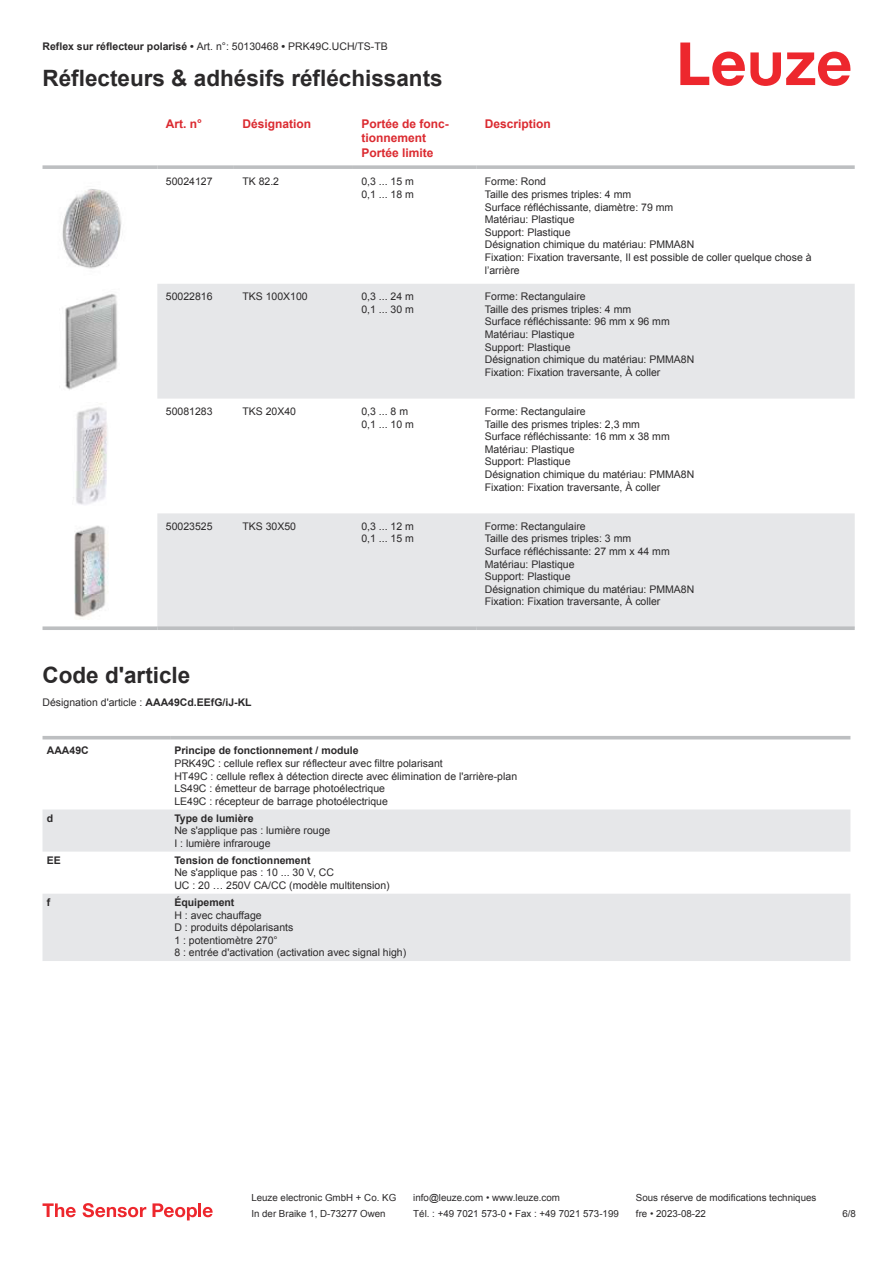
<style>
.page{position:relative;width:893px;height:1263px;background:#fff}
.page>*{position:absolute;margin:0;border:0;box-sizing:border-box;transform-origin:0 0}
.t1{font:700 22.5px "Arial";color:#2b292a}
.t2{font:700 12px/14.4px "Arial";color:#db2a30}
.t3{font:10.5px/12.6px "Arial";color:#2b292a}
.t4{font:700 10.5px "Arial";color:#2b292a}
.t5{font:9.75px "Arial";color:#2b292a}
.s1{font-weight:700}
</style>
<div class="page">
<svg style="left:680px;top:43px;width:170px;height:43px"></svg>
<svg style="left:157px;top:284px;width:698px;height:342px;fill:#e6e7e9"></svg>
<svg style="left:43px;top:165px;width:114px;height:4px"></svg>
<svg style="left:157px;top:165px;width:77px;height:4px"></svg>
<svg style="left:234px;top:165px;width:119px;height:4px"></svg>
<svg style="left:353px;top:165px;width:123px;height:4px"></svg>
<svg style="left:476px;top:165px;width:379px;height:4px;background:#c3c5c7"></svg>
<svg style="left:43px;top:626px;width:114px;height:4px"></svg>
<svg style="left:157px;top:626px;width:77px;height:4px"></svg>
<svg style="left:234px;top:626px;width:119px;height:4px"></svg>
<svg style="left:353px;top:626px;width:123px;height:4px"></svg>
<svg style="left:476px;top:626px;width:379px;height:4px;background:#c1c3c5"></svg>
<img style="left:62px;top:189px;width:60px;height:80px">
<img style="left:65px;top:294px;width:53px;height:96px">
<img style="left:73px;top:407px;width:34px;height:98px">
<img style="left:74px;top:525px;width:34px;height:94px">
<svg style="left:43px;top:739px;width:807px;height:1px"></svg>
<svg style="left:43px;top:809px;width:807px;height:152px;fill:#e6e7e9"></svg>
<hr style="left:43px;top:736px;width:127px;height:3px;background:#bdbfc1">
<hr style="left:170px;top:736px;width:680px;height:3px;background:#bdbfc1">
<svg style="left:43px;top:1203px;width:33px;height:14px"></svg>
<svg style="left:83px;top:1203px;width:63px;height:14px"></svg>
<svg style="left:153px;top:1203px;width:44px;height:17px"></svg>
<hr style="left:198px;top:1203px;width:3px;height:14px;background:#ed272d">
<svg style="left:203px;top:1207px;width:10px;height:10px"></svg>
<p class="t3" style="left:43px;top:41px;width:347px"><span class="s1">Reflex sur réflecteur polarisé •</span> Art. n°: 50130468 <span class="s1">•</span> PRK49C.UCH/TS-TB</p>
<h1 class="t1" style="left:43px;top:70px;width:402px">Réflecteurs &amp; adhésifs réfléchissants</h1>
<p class="t2" style="left:166px;top:117px;width:38px">Art. n°</p>
<p class="t2" style="left:242px;top:117px;width:70px">Désignation</p>
<p class="t2" style="left:361px;top:117px;width:89px">Portée de fonc&shy;tionnement<br>Portée limite</p>
<p class="t2" style="left:485px;top:117px;width:68px">Description</p>
<p class="t3" style="left:166px;top:176px;width:48px">50024127</p>
<p class="t3" style="left:242px;top:176px;width:38px">TK 82.2</p>
<p class="t3" style="left:361px;top:176px;width:54px">0,3 ... 15 m<br>0,1 ... 18 m</p>
<p class="t3" style="left:485px;top:176px;width:328px">Forme: Rond<br>Taille des prismes triples: 4 mm<br>Surface réfléchissante, diamètre: 79 mm<br>Matériau: Plastique<br>Support: Plastique<br>Désignation chimique du matériau: PMMA8N<br>Fixation: Fixation traversante, Il est possible de coller quelque chose à l’arrière</p>
<p class="t3" style="left:166px;top:291px;width:48px">50022816</p>
<p class="t3" style="left:242px;top:291px;width:67px">TKS 100X100</p>
<p class="t3" style="left:361px;top:291px;width:54px">0,3 ... 24 m<br>0,1 ... 30 m</p>
<p class="t3" style="left:485px;top:291px;width:211px">Forme: Rectangulaire<br>Taille des prismes triples: 4 mm<br>Surface réfléchissante: 96 mm x 96 mm<br>Matériau: Plastique<br>Support: Plastique<br>Désignation chimique du matériau: PMMA8N<br>Fixation: Fixation traversante, À coller</p>
<p class="t3" style="left:166px;top:406px;width:48px">50081283</p>
<p class="t3" style="left:242px;top:406px;width:55px">TKS 20X40</p>
<p class="t3" style="left:361px;top:406px;width:54px">0,3 ... 8 m<br>0,1 ... 10 m</p>
<p class="t3" style="left:485px;top:406px;width:211px">Forme: Rectangulaire<br>Taille des prismes triples: 2,3 mm<br>Surface réfléchissante: 16 mm x 38 mm<br>Matériau: Plastique<br>Support: Plastique<br>Désignation chimique du matériau: PMMA8N<br>Fixation: Fixation traversante, À coller</p>
<p class="t3" style="left:166px;top:521px;width:48px">50023525</p>
<p class="t3" style="left:242px;top:521px;width:55px">TKS 30X50</p>
<p class="t3" style="left:361px;top:521px;width:54px">0,3 ... 12 m<br>0,1 ... 15 m</p>
<p class="t3" style="left:485px;top:521px;width:211px">Forme: Rectangulaire<br>Taille des prismes triples: 3 mm<br>Surface réfléchissante: 27 mm x 44 mm<br>Matériau: Plastique<br>Support: Plastique<br>Désignation chimique du matériau: PMMA8N<br>Fixation: Fixation traversante, À coller</p>
<h1 class="t1" style="left:43px;top:666px;width:149px">Code d'article</h1>
<p class="t3" style="left:43px;top:696px;width:211px">Désignation d'article : <span class="s1">AAA49Cd.EEfG/iJ-KL</span></p>
<p class="t4" style="left:47px;top:747px;width:43px">AAA49C</p>
<p class="t4" style="left:174px;top:747px;width:186px">Principe de fonctionnement / module</p>
<p class="t3" style="left:174px;top:758px;width:344px">PRK49C : cellule reflex sur réflecteur avec filtre polarisant<br>HT49C : cellule reflex à détection directe avec élimination de l'arrière-plan LS49C : émetteur de barrage photoélectrique<br>LE49C : récepteur de barrage photoélectrique</p>
<p class="t4" style="left:47px;top:814px;width:8px">d</p>
<p class="t4" style="left:174px;top:814px;width:81px">Type de lumière</p>
<p class="t3" style="left:174px;top:825px;width:158px">Ne s'applique pas : lumière rouge<br>I : lumière infrarouge</p>
<p class="t4" style="left:47px;top:856px;width:16px">EE</p>
<p class="t4" style="left:174px;top:856px;width:138px">Tension de fonctionnement</p>
<p class="t3" style="left:174px;top:867px;width:217px">Ne s'applique pas : 10 ... 30 V, CC<br>UC : 20 … 250V CA/CC (modèle multitension)</p>
<p class="t4" style="left:47px;top:898px;width:5px">f</p>
<p class="t4" style="left:174px;top:898px;width:62px">Équipement</p>
<p class="t3" style="left:174px;top:909px;width:233px">H : avec chauffage<br>D : produits dépolarisants<br>1 : potentiomètre 270°<br>8 : entrée d'activation (activation avec signal high)</p>
<p class="t5" style="left:251px;top:1194px;width:146px">Leuze electronic GmbH + Co. KG</p>
<p class="t5" style="left:413px;top:1194px;width:148px">info@leuze.com • www.leuze.com</p>
<p class="t5" style="left:636px;top:1194px;width:182px">Sous réserve de modifications techniques</p>
<p class="t5" style="left:251px;top:1210px;width:136px">In der Braike 1, D-73277 Owen</p>
<p class="t5" style="left:413px;top:1210px;width:207px">Tél. : +49 7021 573-0 • Fax : +49 7021 573-199</p>
<p class="t5" style="left:636px;top:1210px;width:72px">fre • 2023-08-22</p>
<p class="t5" style="left:842px;top:1210px;width:15px">6 /8</p>
</div>
